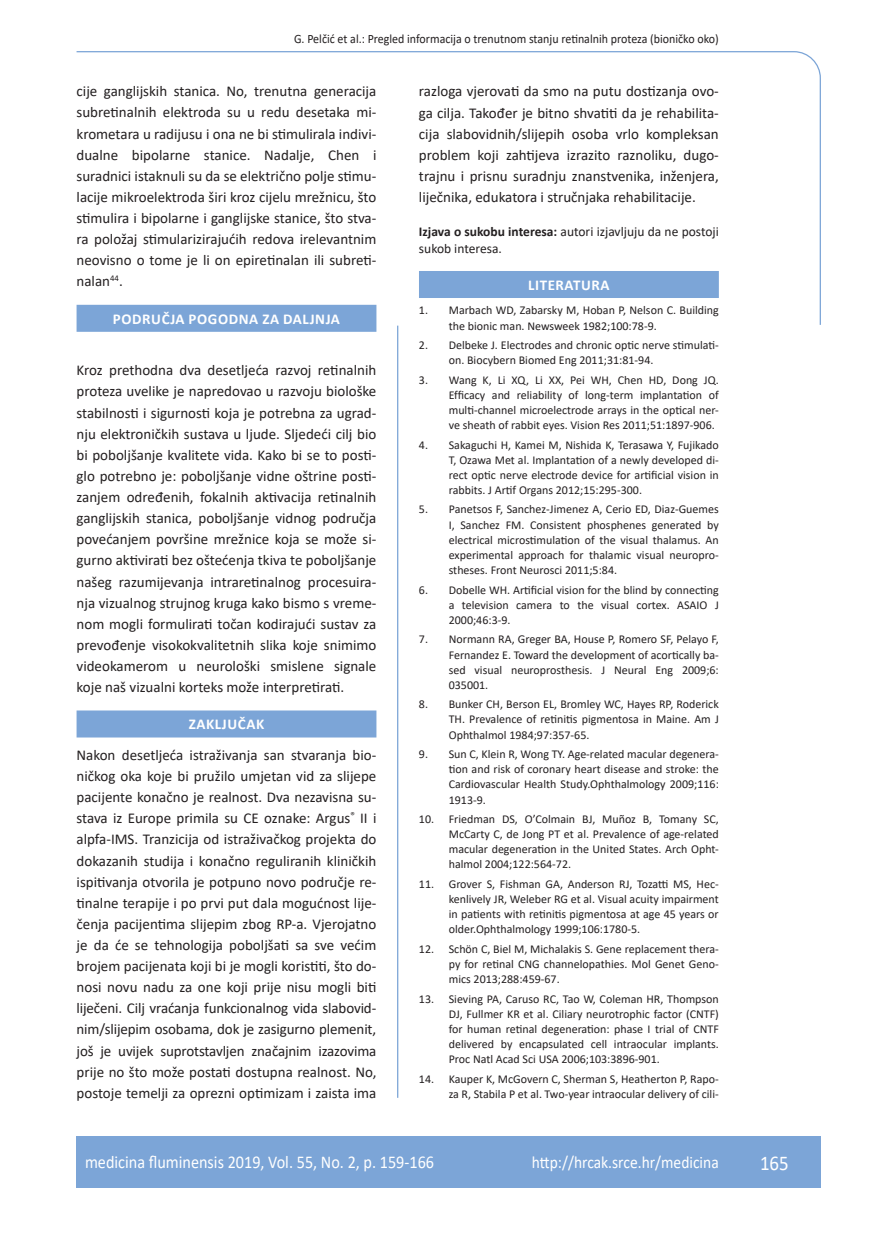
<style>
.page{position:relative;width:872px;height:1234px;background:#fff}
.page>*{position:absolute;margin:0;border:0;box-sizing:border-box;transform-origin:0 0}
.t1{font:21px "Calibri";color:#fff;scale:.9 1}
.t2{font:18px "Calibri";color:#fff;scale:.9 1}
.t3{font:17.25px "Calibri";color:#fff;scale:.9 1}
.osnovni_tekst{font:15px/21.1px "Calibri";color:#231f20;text-align:justify}
.naslov_ruler{font:700 15px "Calibri";letter-spacing:.04em;color:#fff}
.izjava{font:13.5px/16.6px "Calibri";color:#231f20}
.glava{font:12.75px "Calibri";color:#231f20;scale:.94 1}
.literatura{font:12px/15.1px "Calibri";color:#231f20;text-align:justify}
.s1{font-weight:700}
</style>
<div class="page">
<svg style="left:76px;top:51px;width:745px;height:275px"></svg>
<hr style="left:397px;top:325px;width:1px;height:772px;background:#7ca5d7">
<div style="left:77px;top:1135px;width:744px;height:51px;background:#7ca5d7"></div>
<div style="left:77px;top:305px;width:299px;height:27px;background:#7ca5d7"></div>
<div style="left:77px;top:710px;width:299px;height:27px;background:#7ca5d7"></div>
<div style="left:419px;top:271px;width:300px;height:27px;background:#7ca5d7"></div>
<p class="glava" style="left:294px;top:29px;width:453px">G. Pelčić et al.: Pregled informacija o trenutnom stanju retinalnih proteza (bioničko oko)</p>
<p class="osnovni_tekst" style="left:77px;top:80px;width:301px">cije ganglijskih stanica. No, trenutna generacija subretinalnih elektroda su u redu desetaka mi&shy;krometara u radijusu i ona ne bi stimulirala indivi&shy;dualne bipolarne stanice. Nadalje, Chen i suradnici istaknuli su da se električno polje stimu&shy;lacije mikroelektroda širi kroz cijelu mrežnicu, što stimulira i bipolarne i ganglijske stanice, što stva&shy;ra položaj stimularizirajućih redova irelevantnim neovisno o tome je li on epiretinalan ili subreti&shy;nalan<sup>44</sup>.</p>
<p class="naslov_ruler" style="left:113px;top:308px;width:228px">PODRUČJA POGODNA ZA DALJNJA</p>
<p class="osnovni_tekst" style="left:77px;top:359px;width:301px">Kroz prethodna dva desetljeća razvoj retinalnih proteza uvelike je napredovao u razvoju biološke stabilnosti i sigurnosti koja je potrebna za ugrad&shy;nju elektroničkih sustava u ljude. Sljedeći cilj bio bi poboljšanje kvalitete vida. Kako bi se to posti&shy;glo potrebno je: poboljšanje vidne oštrine posti&shy;zanjem određenih, fokalnih aktivacija retinalnih ganglijskih stanica, poboljšanje vidnog područja povećanjem površine mrežnice koja se može si&shy;gurno aktivirati bez oštećenja tkiva te poboljšanje našeg razumijevanja intraretinalnog procesuira&shy;nja vizualnog strujnog kruga kako bismo s vreme&shy;nom mogli formulirati točan kodirajući sustav za prevođenje visokokvalitetnih slika koje snimimo videokamerom u neurološki smislene signale koje naš vizualni korteks može interpretirati.</p>
<p class="naslov_ruler" style="left:189px;top:713px;width:77px">ZAKLJUČAK</p>
<p class="osnovni_tekst" style="left:77px;top:743px;width:301px">Nakon desetljeća istraživanja san stvaranja bio&shy;ničkog oka koje bi pružilo umjetan vid za slijepe pacijente konačno je realnost. Dva nezavisna su&shy;stava iz Europe primila su CE oznake: Argus<sup>®</sup> II i alpfa-IMS. Tranzicija od istraživačkog projekta do dokazanih studija i konačno reguliranih kliničkih ispitivanja otvorila je potpuno novo područje re&shy;tinalne terapije i po prvi put dala mogućnost lije&shy;čenja pacijentima slijepim zbog RP-a. Vjerojatno je da će se tehnologija poboljšati sa sve većim brojem pacijenata koji bi je mogli koristiti, što do&shy;nosi novu nadu za one koji prije nisu mogli biti liječeni. Cilj vraćanja funkcionalnog vida slabovid&shy;nim/slijepim osobama, dok je zasigurno plemenit, još je uvijek suprotstavljen značajnim izazovima prije no što može postati dostupna realnost. No, postoje temelji za oprezni optimizam i zaista ima</p>
<p class="osnovni_tekst" style="left:419px;top:80px;width:301px">razloga vjerovati da smo na putu dostizanja ovo&shy;ga cilja. Također je bitno shvatiti da je rehabilita&shy;cija slabovidnih/slijepih osoba vrlo kompleksan problem koji zahtijeva izrazito raznoliku, dugo&shy;trajnu i prisnu suradnju znanstvenika, inženjera, liječnika, edukatora i stručnjaka rehabilitacije.</p>
<p class="izjava" style="left:419px;top:223px;width:301px"><span class="s1">Izjava o sukobu interesa:</span> autori izjavljuju da ne postoji sukob interesa.</p>
<p class="naslov_ruler" style="left:528px;top:274px;width:83px">LITERATURA</p>
<p class="literatura" style="left:449px;top:302px;width:271px;text-indent:-30px">1. Marbach WD, Zabarsky M, Hoban P, Nelson C. Building the bionic man. Newsweek 1982;100:78-9.</p>
<p class="literatura" style="left:449px;top:337px;width:271px;text-indent:-30px">2. Delbeke J. Electrodes and chronic optic nerve stimulati&shy;on. Biocybern Biomed Eng 2011;31:81-94.</p>
<p class="literatura" style="left:449px;top:371px;width:271px;text-indent:-30px">3. Wang K, Li XQ, Li XX, Pei WH, Chen HD, Dong JQ.<br>Efficacy and reliability of long-term implantation of multi-channel microelectrode arrays in the optical ner&shy;ve sheath of rabbit eyes. Vision Res 2011;51:1897-906.</p>
<p class="literatura" style="left:449px;top:436px;width:271px;text-indent:-30px">4. Sakaguchi H, Kamei M, Nishida K, Terasawa Y, Fujikado T, Ozawa Met al. Implantation of a newly developed di&shy;rect optic nerve electrode device for artificial vision in rabbits. J Artif Organs 2012;15:295-300.</p>
<p class="literatura" style="left:449px;top:501px;width:271px;text-indent:-30px">5. Panetsos F, Sanchez-Jimenez A, Cerio ED, Diaz-Guemes I, Sanchez FM. Consistent phosphenes generated by electrical microstimulation of the visual thalamus. An experimental approach for thalamic visual neuropro&shy;stheses. Front Neurosci 2011;5:84.</p>
<p class="literatura" style="left:449px;top:581px;width:271px;text-indent:-30px">6. Dobelle WH. Artificial vision for the blind by connecting a television camera to the visual cortex. ASAIO J 2000;46:3-9.</p>
<p class="literatura" style="left:449px;top:631px;width:272px;text-indent:-30px">7. Normann RA, Greger BA, House P, Romero SF, Pelayo F, Fernandez E. Toward the development of acortically ba&shy;sed visual neuroprosthesis. J Neural Eng 2009;6:<br>035001.</p>
<p class="literatura" style="left:449px;top:696px;width:271px;text-indent:-30px">8. Bunker CH, Berson EL, Bromley WC, Hayes RP, Roderick TH. Prevalence of retinitis pigmentosa in Maine. Am J Ophthalmol 1984;97:357-65.</p>
<p class="literatura" style="left:449px;top:746px;width:272px;text-indent:-30px">9. Sun C, Klein R, Wong TY. Age-related macular degenera&shy;tion and risk of coronary heart disease and stroke: the Cardiovascular Health Study.Ophthalmology 2009;116:<br>1913-9.</p>
<p class="literatura" style="left:449px;top:810px;width:271px;text-indent:-30px">10. Friedman DS, O’Colmain BJ, Muñoz B, Tomany SC, McCarty C, de Jong PT et al. Prevalence of age-related macular degeneration in the United States. Arch Opht&shy;halmol 2004;122:564-72.</p>
<p class="literatura" style="left:449px;top:875px;width:271px;text-indent:-30px">11. Grover S, Fishman GA, Anderson RJ, Tozatti MS, Hec&shy;kenlively JR, Weleber RG et al. Visual acuity impairment in patients with retinitis pigmentosa at age 45 years or older.Ophthalmology 1999;106:1780-5.</p>
<p class="literatura" style="left:449px;top:940px;width:271px;text-indent:-30px">12. Schön C, Biel M, Michalakis S. Gene replacement thera&shy;py for retinal CNG channelopathies. Mol Genet Geno&shy;mics 2013;288:459-67.</p>
<p class="literatura" style="left:449px;top:990px;width:271px;text-indent:-30px">13. Sieving PA, Caruso RC, Tao W, Coleman HR, Thompson DJ, Fullmer KR et al. Ciliary neurotrophic factor (CNTF) for human retinal degeneration: phase I trial of CNTF delivered by encapsulated cell intraocular implants.<br>Proc Natl Acad Sci USA 2006;103:3896-901.</p>
<p class="literatura" style="left:419px;top:1070px;width:301px;text-align:right">14. Kauper K, McGovern C, Sherman S, Heatherton P, Rapo&shy;za R, Stabila P et al. Two-year intraocular delivery of cili-</p>
<p class="t2" style="left:85px;top:1149px;width:389px">medicina fluminensis 2019, Vol. 55, No. 2, p. 159-166</p>
<p class="t3" style="left:532px;top:1150px;width:209px">http://hrcak.srce.hr/medicina</p>
<p class="t1" style="left:760px;top:1147px;width:33px">165</p>
</div>
